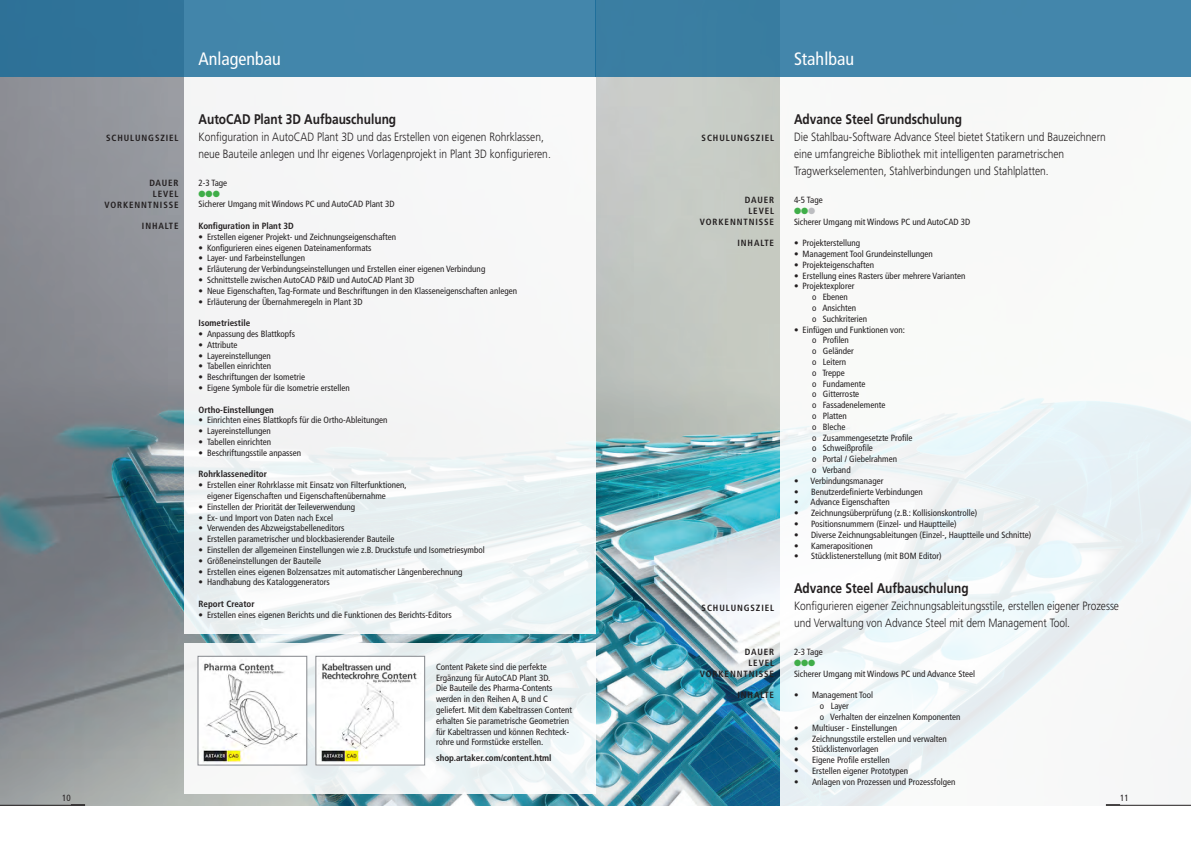
<style>
.page{position:relative;width:1191px;height:842px;background:#fff}
.page>*{position:absolute;margin:0;border:0;box-sizing:border-box;transform-origin:0 0}
.t1{font:condensed 18px "Frutiger LT Std";color:#fff}
.t2{font:700 14px "Frutiger LT Std";color:#231f20;scale:.85 1}
.t3{font:300 12px/17px "Frutiger LT Std";color:#231f20;scale:.85 1}
.t4{font:condensed 9px/10.8px "Frutiger LT Std";color:#231f20}
.t5{font:700 condensed 9px/10.8px "Frutiger LT Std";letter-spacing:.1em;color:#231f20;text-align:right}
.t6{font:700 condensed 9px "Frutiger LT Std";color:#231f20}
.t7{font:9px "Zapf Ding Bats";color:#40ae49}
.s1{color:#bcbdc0}
</style>
<div class="page">
<img style="left:0;top:77px;width:780px;height:728px">
<div style="left:184px;top:0;width:411px;height:634px;background:linear-gradient(to right,#f1f3f4,#f4f7f7)"></div>
<div style="left:0;top:0;width:595px;height:77px;background:linear-gradient(to right,#2f7399,#4a8db1)"></div>
<svg style="left:780px;top:398px;width:411px;height:408px;fill:#f4f7f8"></svg>
<div style="left:595px;top:0;width:596px;height:77px;background:#4386ab"></div>
<div style="left:184px;top:644px;width:411px;height:150px;background:linear-gradient(to right,#f5f6f6,#edf4f6)"></div>
<img style="left:200px;top:658px;width:105px;height:105px">
<div style="left:198px;top:656px;width:109px;height:109px;border:1px solid #84878c"></div>
<img style="left:317px;top:658px;width:106px;height:105px">
<div style="left:315px;top:656px;width:110px;height:109px;border:1px solid #84878c"></div>
<hr style="left:0;top:805px;width:85px;height:1px;background:#231f20">
<svg style="left:71px;top:804px;width:14px;height:1px"></svg>
<hr style="left:1106px;top:805px;width:85px;height:1px;background:#231f20">
<svg style="left:1106px;top:804px;width:14px;height:1px"></svg>
<p class="t5" style="left:106px;top:132px;width:74px">SCHULUNGSZIEL</p>
<p class="t5" style="left:104px;top:178px;width:76px">DAUER<br>LEVEL<br>VORKENNTNISSE</p>
<p class="t5" style="left:142px;top:221px;width:38px">INHALTE</p>
<h1 class="t1" style="left:198px;top:48px;width:84px">Anlagenbau</h1>
<h2 class="t2" style="left:198px;top:111px;width:234px">AutoCAD Plant 3D Aufbauschulung</h2>
<h3 class="t3" style="left:198px;top:128px;width:416px">Konfiguration in AutoCAD Plant 3D und das Erstellen von eigenen Rohrklassen, neue Bauteile anlegen und Ihr eigenes Vorlagenprojekt in Plant 3D konfigurieren.</h3>
<p class="t4" style="left:198px;top:177px;width:30px">2-3 Tage</p>
<p class="t7" style="left:198px;top:188px;width:23px">●●●</p>
<p class="t4" style="left:198px;top:199px;width:198px">Sicherer Umgang mit Windows PC und AutoCAD Plant 3D</p>
<p class="t6" style="left:198px;top:220px;width:97px">Konfiguration in Plant 3D</p>
<p class="t4" style="left:198px;top:231px;width:199px">• Erstellen eigener Projekt- und Zeichnungseigenschaften</p>
<p class="t4" style="left:198px;top:242px;width:174px">• Konfigurieren eines eigenen Dateinamenformats</p>
<p class="t4" style="left:198px;top:253px;width:108px">• Layer- und Farbeinstellungen</p>
<p class="t4" style="left:198px;top:264px;width:288px">• Erläuterung der Verbindungseinstellungen und Erstellen einer eigenen Verbindung</p>
<p class="t4" style="left:198px;top:274px;width:217px">• Schnittstelle zwischen AutoCAD P&amp;ID und AutoCAD Plant 3D</p>
<p class="t4" style="left:198px;top:285px;width:320px">• Neue Eigenschaften, Tag-Formate und Beschriftungen in den Klasseneigenschaften anlegen</p>
<p class="t4" style="left:198px;top:296px;width:166px">• Erläuterung der Übernahmeregeln in Plant 3D</p>
<p class="t6" style="left:198px;top:318px;width:53px">Isometriestile</p>
<p class="t4" style="left:198px;top:328px;width:98px">• Anpassung des Blattkopfs</p>
<p class="t4" style="left:198px;top:339px;width:40px">• Attribute</p>
<p class="t4" style="left:198px;top:350px;width:74px">• Layereinstellungen</p>
<p class="t4" style="left:198px;top:361px;width:74px">• Tabellen einrichten</p>
<p class="t4" style="left:198px;top:372px;width:108px">• Beschriftungen der Isometrie</p>
<p class="t4" style="left:198px;top:382px;width:153px">• Eigene Symbole für die Isometrie erstellen</p>
<p class="t6" style="left:198px;top:404px;width:77px">Ortho-Einstellungen</p>
<p class="t4" style="left:198px;top:415px;width:190px">• Einrichten eines Blattkopfs für die Ortho-Ableitungen</p>
<p class="t4" style="left:198px;top:426px;width:74px">• Layereinstellungen</p>
<p class="t4" style="left:198px;top:436px;width:74px">• Tabellen einrichten</p>
<p class="t4" style="left:198px;top:447px;width:104px">• Beschriftungsstile anpassen</p>
<p class="t6" style="left:198px;top:469px;width:70px">Rohrklasseneditor</p>
<p class="t4" style="left:207px;top:480px;width:201px;text-indent:-9px">• Erstellen einer Rohrklasse mit Einsatz von Filterfunktionen, eigener Eigenschaften und Eigenschaftenübernahme</p>
<p class="t4" style="left:198px;top:501px;width:158px">• Einstellen der Priorität der Teileverwendung</p>
<p class="t4" style="left:198px;top:512px;width:136px">• Ex- und Import von Daten nach Excel</p>
<p class="t4" style="left:198px;top:523px;width:147px">• Verwenden des Abzweigstabelleneditors</p>
<p class="t4" style="left:198px;top:534px;width:198px">• Erstellen parametrischer und blockbasierender Bauteile</p>
<p class="t4" style="left:198px;top:544px;width:288px">• Einstellen der allgemeinen Einstellungen wie z.B. Druckstufe und Isometriesymbol</p>
<p class="t4" style="left:198px;top:555px;width:124px">• Größeneinstellungen der Bauteile</p>
<p class="t4" style="left:198px;top:566px;width:265px">• Erstellen eines eigenen Bolzensatzes mit automatischer Längenberechnung</p>
<p class="t4" style="left:198px;top:577px;width:133px">• Handhabung des Kataloggenerators</p>
<p class="t6" style="left:198px;top:598px;width:58px">Report Creator</p>
<p class="t4" style="left:198px;top:609px;width:255px">• Erstellen eines eigenen Berichts und die Funktionen des Berichts-Editors</p>
<p class="t4" style="left:436px;top:661px;width:137px">Content Pakete sind die perfekte Ergänzung für AutoCAD Plant 3D.<br>Die Bauteile des Pharma-Contents werden in den Reihen A, B und C geliefert. Mit dem Kabeltrassen Content erhalten Sie parametrische Geometrien für Kabeltrassen und können Rechteck&shy;rohre und Formstücke erstellen.</p>
<p class="t6" style="left:436px;top:752px;width:117px">shop.artaker.com/content.html</p>
<p class="t5" style="left:701px;top:132px;width:74px">SCHULUNGSZIEL</p>
<p class="t5" style="left:700px;top:195px;width:76px">DAUER<br>LEVEL<br>VORKENNTNISSE</p>
<p class="t5" style="left:737px;top:238px;width:38px">INHALTE</p>
<p class="t5" style="left:701px;top:602px;width:74px">SCHULUNGSZIEL</p>
<p class="t5" style="left:700px;top:647px;width:76px">DAUER<br>LEVEL<br>VORKENNTNISSE</p>
<p class="t5" style="left:737px;top:690px;width:38px">INHALTE</p>
<h1 class="t1" style="left:794px;top:48px;width:61px">Stahlbau</h1>
<h2 class="t2" style="left:794px;top:111px;width:199px">Advance Steel Grundschulung</h2>
<h3 class="t3" style="left:794px;top:129px;width:368px">Die Stahlbau-Software Advance Steel bietet Statikern und Bauzeichnern eine umfangreiche Bibliothek mit intelligenten parametrischen<br>Tragwerkselementen, Stahlverbindungen und Stahlplatten.</h3>
<p class="t4" style="left:794px;top:194px;width:30px">4-5 Tage</p>
<p class="t7" style="left:794px;top:205px;width:23px">●●<span class="s1">●</span></p>
<p class="t4" style="left:794px;top:216px;width:178px">Sicherer Umgang mit Windows PC und AutoCAD 3D</p>
<p class="t4" style="left:794px;top:238px;width:68px">• Projekterstellung</p>
<p class="t4" style="left:794px;top:248px;width:140px">• Management Tool Grundeinstellungen</p>
<p class="t4" style="left:794px;top:259px;width:81px">• Projekteigenschaften</p>
<p class="t4" style="left:794px;top:270px;width:173px">• Erstellung eines Rasters über mehrere Varianten</p>
<p class="t4" style="left:812px;top:281px;width:57px;text-indent:-18px">• Projektexplorer<br>o Ebenen<br>o Ansichten<br>o Suchkriterien</p>
<p class="t4" style="left:812px;top:324px;width:102px;text-indent:-18px">• Einfügen und Funktionen von:<br>o Profilen<br>o Geländer<br>o Leitern<br>o Treppe<br>o Fundamente<br>o Gitterroste<br>o Fassadenelemente<br>o Platten<br>o Bleche<br>o Zusammengesetzte Profile o Schweißprofile<br>o Portal / Giebelrahmen<br>o Verband</p>
<p class="t4" style="left:794px;top:475px;width:91px">• Verbindungsmanager</p>
<p class="t4" style="left:794px;top:486px;width:130px">• Benutzerdefinierte Verbindungen</p>
<p class="t4" style="left:794px;top:497px;width:97px">• Advance Eigenschaften</p>
<p class="t4" style="left:794px;top:508px;width:185px">• Zeichnungsüberprüfung (z.B.: Kollisionskontrolle)</p>
<p class="t4" style="left:794px;top:518px;width:164px">• Positionsnummern (Einzel- und Hauptteile)</p>
<p class="t4" style="left:794px;top:529px;width:239px">• Diverse Zeichnungsableitungen (Einzel-, Hauptteile und Schnitte)</p>
<p class="t4" style="left:794px;top:540px;width:80px">• Kamerapositionen</p>
<p class="t4" style="left:794px;top:551px;width:149px">• Stücklistenerstellung (mit BOM Editor)</p>
<h2 class="t2" style="left:794px;top:580px;width:207px">Advance Steel Aufbauschulung</h2>
<h3 class="t3" style="left:794px;top:598px;width:384px">Konfigurieren eigener Zeichnungsableitungsstile, erstellen eigener Prozesse und Verwaltung von Advance Steel mit dem Management Tool.</h3>
<p class="t4" style="left:794px;top:647px;width:30px">2-3 Tage</p>
<p class="t7" style="left:794px;top:658px;width:23px">●●●</p>
<p class="t4" style="left:794px;top:668px;width:183px">Sicherer Umgang mit Windows PC und Advance Steel</p>
<p class="t4" style="left:820px;top:690px;width:142px;text-indent:-26px">• Management Tool<br>o Layer<br>o Verhalten der einzelnen Komponenten</p>
<p class="t4" style="left:794px;top:722px;width:105px">• Multiuser - Einstellungen</p>
<p class="t4" style="left:794px;top:733px;width:154px">• Zeichnungsstile erstellen und verwalten</p>
<p class="t4" style="left:794px;top:744px;width:86px">• Stücklistenvorlagen</p>
<p class="t4" style="left:794px;top:755px;width:97px">• Eigene Profile erstellen</p>
<p class="t4" style="left:794px;top:765px;width:116px">• Erstellen eigener Prototypen</p>
<p class="t4" style="left:794px;top:776px;width:163px">• Anlagen von Prozessen und Prozessfolgen</p>
<p class="t4" style="left:62px;top:792px;width:10px">10</p>
<p class="t4" style="left:1120px;top:792px;width:10px">11</p>
</div>
